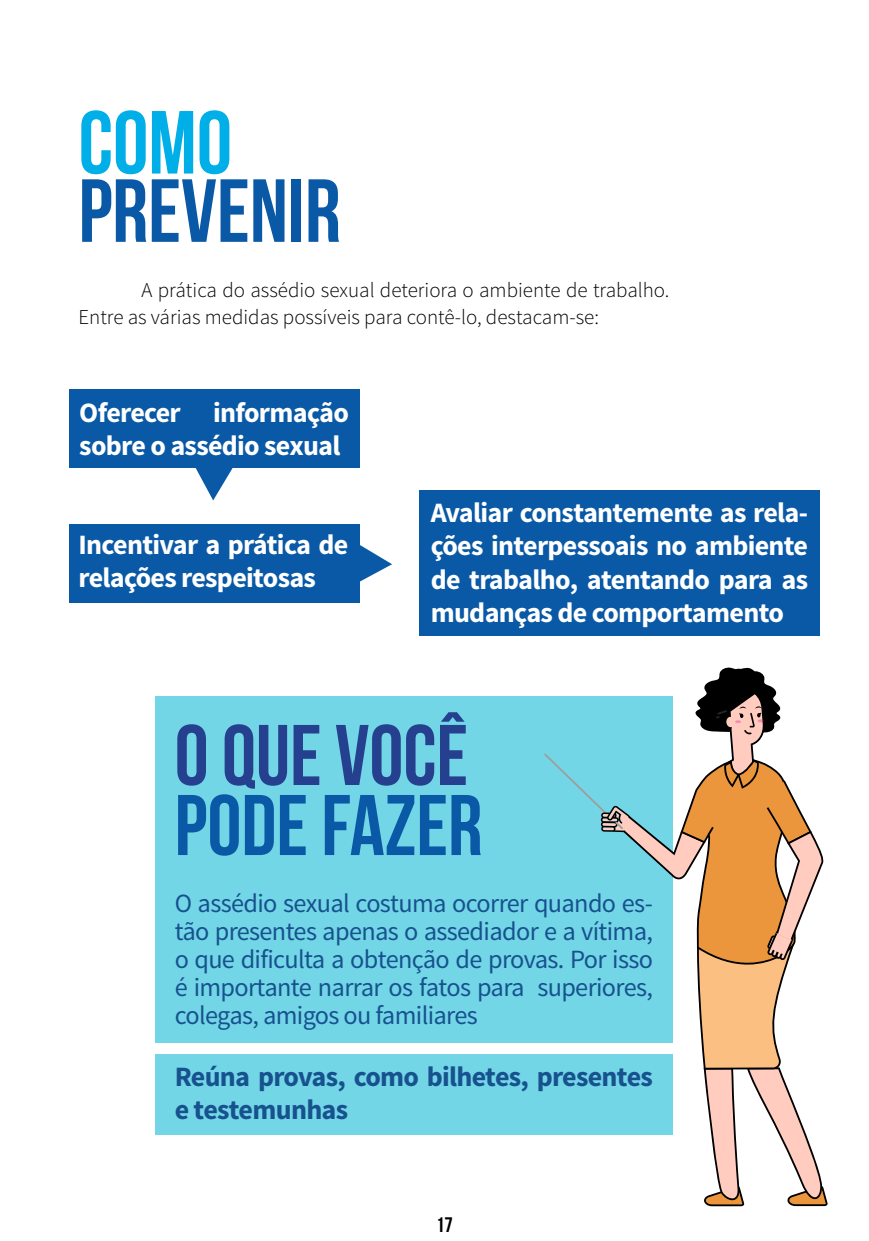
<style>
.page{position:relative;width:869px;height:1241px;background:#fff}
.page>*{position:absolute;margin:0;border:0;box-sizing:border-box;transform-origin:0 0}
.t1{font:700 89.25px "Bebas Neue";color:#0a59a6}
.t2{font:700 89.25px "Bebas Neue";color:#00afe7}
.t3{font:700 85.75px/70px "Bebas Neue";color:#0a59a6}
.t4{font:700 28px/33.2px "Source Sans Pro";letter-spacing:-.025em;color:#fff}
.t5{font:700 28px/33.2px "Source Sans Pro";letter-spacing:-.025em;color:#17528f}
.t6{font:26.25px/28px "Source Sans Pro";letter-spacing:-.025em;color:#17528f;text-align:justify}
.t7{font:300 21px/26.2px "Source Sans Pro";color:#000}
.t8{font:700 21px "Bebas Neue";color:#000}
.s1{color:#25408f}
</style>
<div class="page">
<div style="left:155px;top:696px;width:517px;height:346px;background:#73d6e6"></div>
<div style="left:155px;top:1053px;width:517px;height:81px;background:#73d6e6"></div>
<div style="left:69px;top:389px;width:290px;height:78px;background:#0a59a6"></div>
<div style="left:69px;top:523px;width:290px;height:79px;background:#0a59a6"></div>
<div style="left:419px;top:490px;width:400px;height:145px;background:#0a59a6"></div>
<svg style="left:195px;top:467px;width:38px;height:33px"></svg>
<svg style="left:359px;top:544px;width:33px;height:37px"></svg>
<svg style="left:544px;top:667px;width:283px;height:538px"></svg>
<p class="t2" style="left:79px;top:94px;width:155px">COMO</p>
<p class="t1" style="left:79px;top:162px;width:264px">PREVENIR</p>
<p class="t7" style="left:79px;top:277px;width:592px;text-indent:63px">A prática do assédio sexual deteriora o ambiente de trabalho.<br>Entre as várias medidas possíveis para contê-lo, destacam-se:</p>
<p class="t4" style="left:79px;top:396px;width:271px">Oferecer informação sobre o assédio sexual</p>
<p class="t4" style="left:79px;top:529px;width:271px">Incentivar a prática de relações respeitosas</p>
<p class="t4" style="left:430px;top:497px;width:379px;text-align:justify">Avaliar constantemente as rela&shy;ções interpessoais no ambiente de trabalho, atentando para as mudanças de comportamento</p>
<p class="t3" style="left:174px;top:719px;width:309px"><span class="s1">O QUE VOCÊ<br></span>PODE FAZER</p>
<p class="t6" style="left:174px;top:889px;width:479px">O assédio sexual costuma ocorrer quando es&shy;tão presentes apenas o assediador e a vítima, o que dificulta a obtenção de provas. Por isso é importante narrar os fatos para superiores, colegas, amigos ou familiares</p>
<p class="t5" style="left:174px;top:1060px;width:479px">Reúna provas, como bilhetes, presentes e testemunhas</p>
<p class="t8" style="left:436px;top:1212px;width:18px">17</p>
</div>
